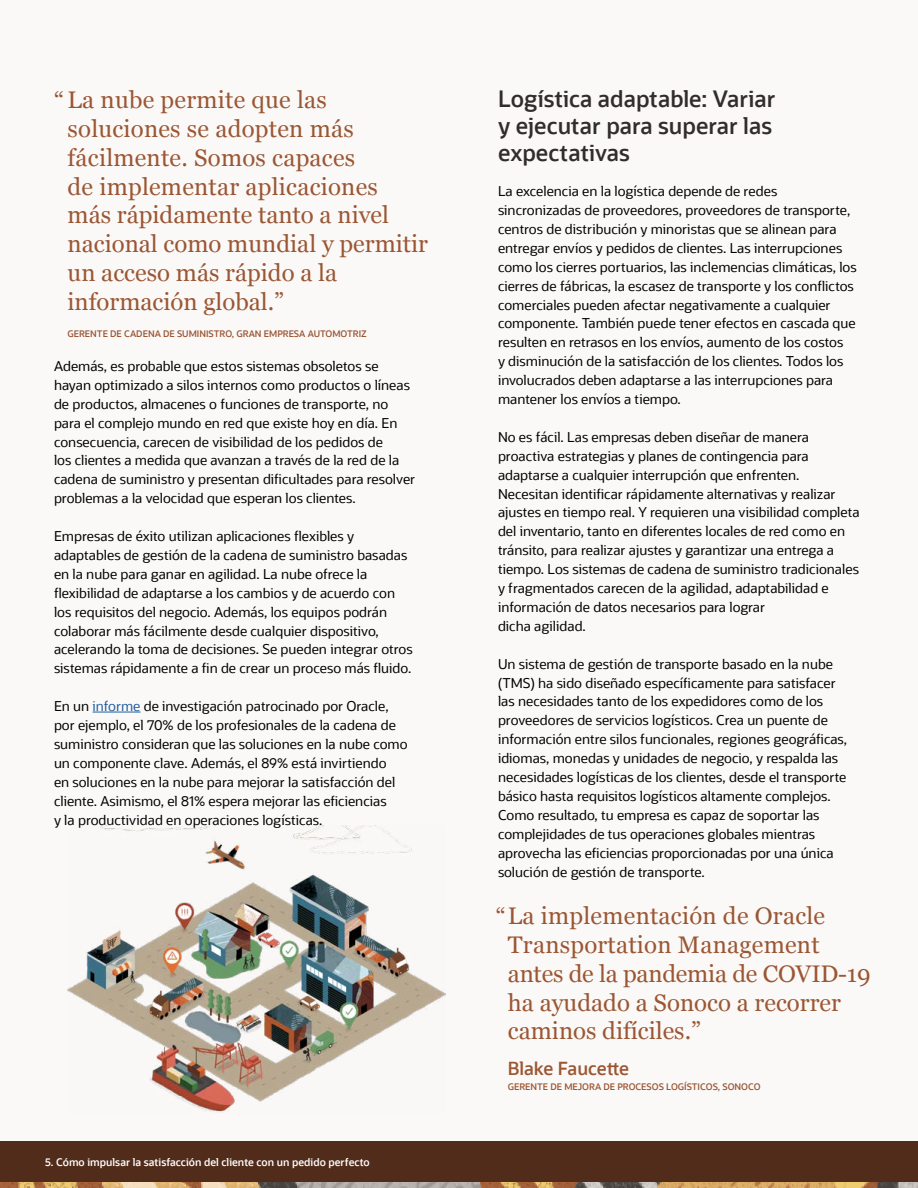
<style>
.page{position:relative;width:918px;height:1188px;background:#fff}
.page>*{position:absolute;margin:0;border:0;box-sizing:border-box;transform-origin:0 0}
.t1{font:24px/28.8px "Georgia";color:#9b5734}
.t2{font:600 22.5px/27px "Oracle Sans";color:#312d2a}
.t3{font:600 18px "Oracle Sans";color:#9b5734}
.t4{font:13.5px/18.9px "Oracle Sans";color:#000}
.t5{font:600 10.5px "Oracle Sans";color:#fff}
.t6{font:600 9px "Oracle Sans";color:#9b5734}
.s1{color:#215e9e}
</style>
<div class="page">
<div style="left:1px;top:0;width:917px;height:1188px;background:#fbf9f8"></div>
<hr style="left:93px;top:712px;width:48px;height:1px;background:#215e9e">
<img style="left:68px;top:826px;width:377px;height:286px">
<div style="left:0;top:1142px;width:918px;height:40px;background:#512c1b"></div>
<img style="left:0;top:1182px;width:918px;height:6px">
<p class="t1" style="left:54px;top:84px;width:274px">“La nube permite que las</p>
<p class="t1" style="left:68px;top:113px;width:362px">soluciones se adopten más fácilmente. Somos capaces<br>de implementar aplicaciones<br>más rápidamente tanto a nivel nacional como mundial y permitir un acceso más rápido a la información global.”</p>
<p class="t6" style="left:68px;top:328px;width:301px">GERENTE DE CADENA DE SUMINISTRO, GRAN EMPRESA AUTOMOTRIZ</p>
<p class="t4" style="left:54px;top:357px;width:363px">Además, es probable que estos sistemas obsoletos se hayan optimizado a silos internos como productos o líneas de productos, almacenes o funciones de transporte, no para el complejo mundo en red que existe hoy en día. En consecuencia, carecen de visibilidad de los pedidos de<br>los clientes a medida que avanzan a través de la red de la cadena de suministro y presentan dificultades para resolver problemas a la velocidad que esperan los clientes.</p>
<p class="t4" style="left:54px;top:527px;width:360px">Empresas de éxito utilizan aplicaciones flexibles y adaptables de gestión de la cadena de suministro basadas en la nube para ganar en agilidad. La nube ofrece la flexibilidad de adaptarse a los cambios y de acuerdo con los requisitos del negocio. Además, los equipos podrán colaborar más fácilmente desde cualquier dispositivo, acelerando la toma de decisiones. Se pueden integrar otros sistemas rápidamente a fin de crear un proceso más fluido.</p>
<p class="t4" style="left:54px;top:697px;width:355px">En un <span class="s1">informe</span> de investigación patrocinado por Oracle, por ejemplo, el 70% de los profesionales de la cadena de suministro consideran que las soluciones en la nube como un componente clave. Además, el 89% está invirtiendo<br>en soluciones en la nube para mejorar la satisfacción del cliente. Asimismo, el 81% espera mejorar las eficiencias<br>y la productividad en operaciones logísticas.</p>
<p class="t5" style="left:45px;top:1156px;width:326px">5. Cómo impulsar la satisfacción del cliente con un pedido perfecto</p>
<p class="t2" style="left:498px;top:85px;width:279px">Logística adaptable: Variar</p>
<p class="t2" style="left:498px;top:112px;width:276px">y ejecutar para superar las expectativas</p>
<p class="t4" style="left:498px;top:182px;width:281px">La excelencia en la logística depende de redes</p>
<p class="t4" style="left:498px;top:201px;width:354px">sincronizadas de proveedores, proveedores de transporte,</p>
<p class="t4" style="left:498px;top:220px;width:360px">centros de distribución y minoristas que se alinean para entregar envíos y pedidos de clientes. Las interrupciones como los cierres portuarios, las inclemencias climáticas, los cierres de fábricas, la escasez de transporte y los conflictos comerciales pueden afectar negativamente a cualquier componente. También puede tener efectos en cascada que resulten en retrasos en los envíos, aumento de los costos<br>y disminución de la satisfacción de los clientes. Todos los involucrados deben adaptarse a las interrupciones para mantener los envíos a tiempo.</p>
<p class="t4" style="left:498px;top:428px;width:363px">No es fácil. Las empresas deben diseñar de manera proactiva estrategias y planes de contingencia para adaptarse a cualquier interrupción que enfrenten.<br>Necesitan identificar rápidamente alternativas y realizar ajustes en tiempo real. Y requieren una visibilidad completa del inventario, tanto en diferentes locales de red como en tránsito, para realizar ajustes y garantizar una entrega a tiempo. Los sistemas de cadena de suministro tradicionales y fragmentados carecen de la agilidad, adaptabilidad e información de datos necesarios para lograr</p>
<p class="t4" style="left:498px;top:617px;width:89px">dicha agilidad.</p>
<p class="t4" style="left:498px;top:654px;width:351px">Un sistema de gestión de transporte basado en la nube (TMS) ha sido diseñado específicamente para satisfacer las necesidades tanto de los expedidores como de los proveedores de servicios logísticos. Crea un puente de información entre silos funcionales, regiones geográficas, idiomas, monedas y unidades de negocio, y respalda las necesidades logísticas de los clientes, desde el transporte básico hasta requisitos logísticos altamente complejos.<br>Como resultado, tu empresa es capaz de soportar las complejidades de tus operaciones globales mientras aprovecha las eficiencias proporcionadas por una única solución de gestión de transporte.</p>
<p class="t1" style="left:496px;top:900px;width:331px;text-align:center">“La implementación de Oracle<br>Transportation Management</p>
<p class="t1" style="left:508px;top:958px;width:364px">antes de la pandemia de COVID-19</p>
<p class="t1" style="left:508px;top:987px;width:335px">ha ayudado a Sonoco a recorrer caminos difíciles.”</p>
<p class="t3" style="left:508px;top:1058px;width:123px">Blake Faucette</p>
<p class="t6" style="left:508px;top:1081px;width:254px">GERENTE DE MEJORA DE PROCESOS LOGÍSTICOS, SONOCO</p>
</div>
